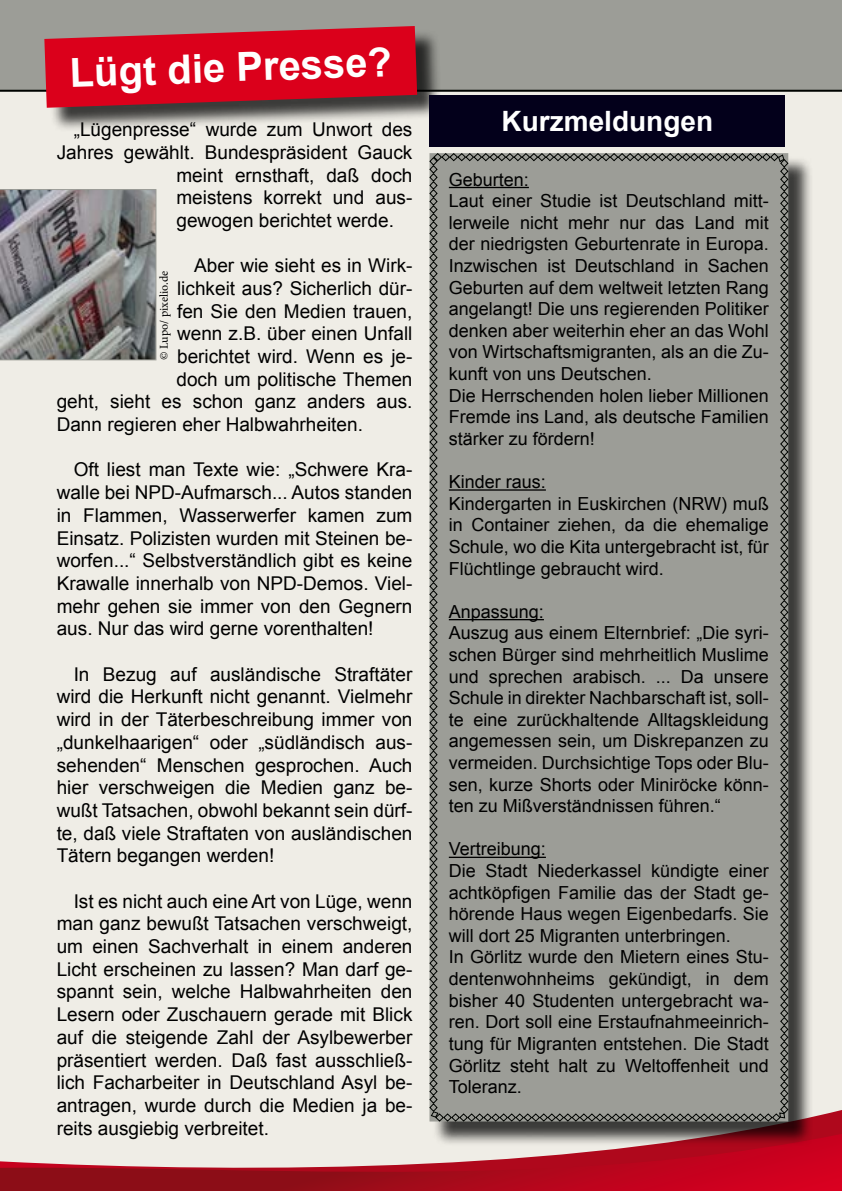
<style>
.page{position:relative;width:842px;height:1191px;background:#efede6}
.page>*{position:absolute;margin:0;border:0;box-sizing:border-box;transform-origin:0 0}
.t1{font:700 40px "Arial";color:#fffefd}
.t2{font:700 28px "Arial";color:#fff}
.t3{font:19px/22.6px "Arial";color:#000;text-align:justify}
.t4{font:18px/21.6px "Arial";color:#000}
.t5{font:12px "Minion Pro";color:#000}
</style>
<div class="page">
<div style="left:0;top:0;width:842px;height:92px;background:#9c9d97"></div>
<svg style="left:0;top:1133px;width:842px;height:58px"></svg>
<div style="left:47px;top:29px;width:458px;height:112px;background:#000;opacity:.75"></div>
<svg style="left:44px;top:26px;width:373px;height:82px;background:#c91228"></svg>
<img style="left:0;top:189px;width:156px;height:171px">
<div style="left:432px;top:156px;width:407px;height:999px;background:#000;opacity:.75"></div>
<div style="left:429px;top:153px;width:360px;height:969px;background:#9c9d97"></div>
<div style="left:429px;top:95px;width:356px;height:51px;background:#03001b"></div>
<h1 class="t1" style="left:69px;top:46px;width:324px;rotate:-2deg">Lügt die Presse?</h1>
<p class="t3" style="left:74px;top:118px;width:340px">„Lügenpresse“ wurde zum Unwort des</p>
<p class="t3" style="left:57px;top:141px;width:357px">Jahres gewählt. Bundespräsident Gauck</p>
<p class="t3" style="left:176px;top:164px;width:237px">meint ernsthaft, daß doch</p>
<p class="t3" style="left:176px;top:186px;width:237px">meistens korrekt und aus-</p>
<p class="t3" style="left:176px;top:209px;width:219px">gewogen berichtet werde.</p>
<p class="t3" style="left:194px;top:254px;width:220px">Aber wie sieht es in Wirk-</p>
<p class="t3" style="left:177px;top:277px;width:237px">lichkeit aus? Sicherlich dür-</p>
<p class="t3" style="left:177px;top:300px;width:237px">fen Sie den Medien trauen,</p>
<p class="t3" style="left:177px;top:322px;width:237px">wenn z.B. über einen Unfall</p>
<p class="t3" style="left:177px;top:345px;width:237px">berichtet wird. Wenn es je-</p>
<p class="t3" style="left:176px;top:368px;width:237px">doch um politische Themen</p>
<p class="t3" style="left:57px;top:391px;width:357px">geht, sieht es schon ganz anders aus.</p>
<p class="t3" style="left:57px;top:413px;width:308px">Dann regieren eher Halbwahrheiten.</p>
<p class="t3" style="left:57px;top:459px;width:357px;text-indent:17px">Oft liest man Texte wie: „Schwere Kra&shy;walle bei NPD-Aufmarsch... Autos standen in Flammen, Wasserwerfer kamen zum Einsatz. Polizisten wurden mit Steinen be&shy;worfen...“ Selbstverständlich gibt es keine Krawalle innerhalb von NPD-Demos. Viel&shy;mehr gehen sie immer von den Gegnern aus. Nur das wird gerne vorenthalten!</p>
<p class="t3" style="left:57px;top:663px;width:357px;text-indent:17px">In Bezug auf ausländische Straftäter wird die Herkunft nicht genannt. Vielmehr wird in der Täterbeschreibung immer von „dunkelhaarigen“ oder „südländisch aus&shy;sehenden“ Menschen gesprochen. Auch hier verschweigen die Medien ganz be&shy;wußt Tatsachen, obwohl bekannt sein dürf&shy;te, daß viele Straftaten von ausländischen Tätern begangen werden!</p>
<p class="t3" style="left:57px;top:890px;width:357px;text-indent:17px">Ist es nicht auch eine Art von Lüge, wenn man ganz bewußt Tatsachen verschweigt, um einen Sachverhalt in einem anderen Licht erscheinen zu lassen? Man darf ge&shy;spannt sein, welche Halbwahrheiten den Lesern oder Zuschauern gerade mit Blick auf die steigende Zahl der Asylbewerber präsentiert werden. Daß fast ausschließ&shy;lich Facharbeiter in Deutschland Asyl be&shy;antragen, wurde durch die Medien ja be&shy;reits ausgiebig verbreitet.</p>
<p class="t5" style="left:156px;top:360px;width:90px;rotate:-90deg">© Lupo/ pixelio.de</p>
<h2 class="t2" style="left:502px;top:103px;width:213px">Kurzmeldungen</h2>
<p class="t4" style="left:449px;top:169px;width:322px">Geburten:<br>Laut einer Studie ist Deutschland mitt&shy;lerweile nicht mehr nur das Land mit der niedrigsten Geburtenrate in Europa.<br>Inzwischen ist Deutschland in Sachen Geburten auf dem weltweit letzten Rang angelangt! Die uns regierenden Politiker denken aber weiterhin eher an das Wohl von Wirtschaftsmigranten, als an die Zu&shy;kunft von uns Deutschen.<br>Die Herrschenden holen lieber Millionen Fremde ins Land, als deutsche Familien stärker zu fördern!</p>
<p class="t4" style="left:449px;top:471px;width:322px">Kinder raus:<br>Kindergarten in Euskirchen (NRW) muß in Container ziehen, da die ehemalige<br>Schule, wo die Kita untergebracht ist, für<br>Flüchtlinge gebraucht wird.</p>
<p class="t4" style="left:449px;top:601px;width:322px">Anpassung:<br>Auszug aus einem Elternbrief: „Die syri&shy;schen Bürger sind mehrheitlich Muslime und sprechen arabisch. ... Da unsere Schule in direkter Nachbarschaft ist, soll&shy;te eine zurückhaltende Alltagskleidung angemessen sein, um Diskrepanzen zu vermeiden. Durchsichtige Tops oder Blu&shy;sen, kurze Shorts oder Miniröcke könn&shy;ten zu Mißverständnissen führen.“</p>
<p class="t4" style="left:449px;top:838px;width:322px">Vertreibung:<br>Die Stadt Niederkassel kündigte einer achtköpfigen Familie das der Stadt ge&shy;hörende Haus wegen Eigenbedarfs. Sie will dort 25 Migranten unterbringen.<br>In Görlitz wurde den Mietern eines Stu&shy;dentenwohnheims gekündigt, in dem bisher 40 Studenten untergebracht wa&shy;ren. Dort soll eine Erstaufnahmeeinrich&shy;tung für Migranten entstehen. Die Stadt Görlitz steht halt zu Weltoffenheit und Toleranz.</p>
</div>
